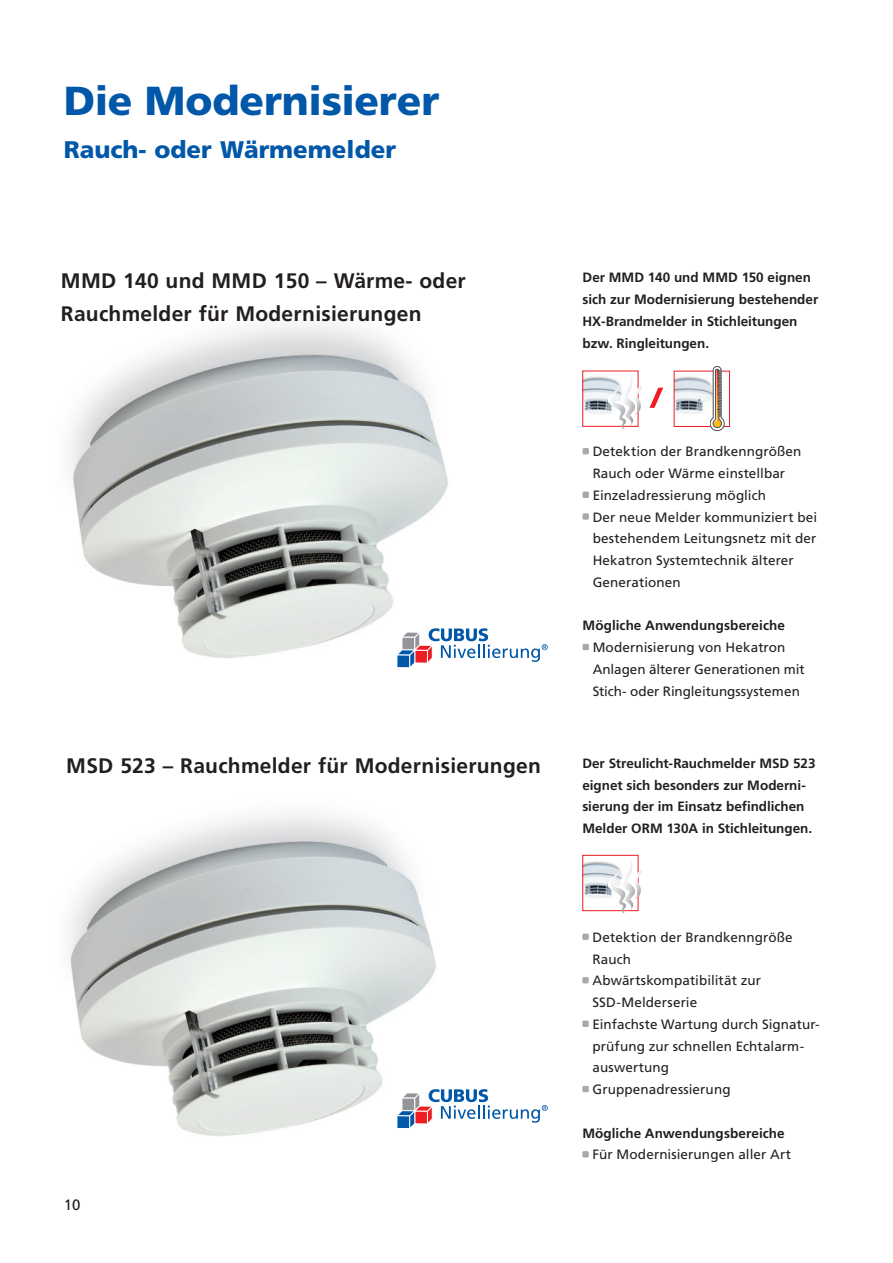
<style>
.page{position:relative;width:893px;height:1263px;background:#fff}
.page>*{position:absolute;margin:0;border:0;box-sizing:border-box;transform-origin:0 0}
.t1{font:900 40.5px "Frutiger LT Pro";letter-spacing:-.005em;color:#0157a8}
.Subhead{font:900 24px "Frutiger LT Pro";color:#0157a8}
.t2{font:700 21px/33px "Frutiger LT Pro";letter-spacing:.01em;color:#231f20}
.t3{font:15px "Frutiger LT Pro";color:#231f20}
.Grundtext_9p_Roman{font:13.5px/21.8px "Frutiger LT Pro";letter-spacing:.005em;color:#231f20}
.Zwischen_Head_wie_An{font:700 13.5px/21.8px "Frutiger LT Pro";color:#231f20}
.Grundtext_9p_Roman-2{font:700 13.5px "Frutiger LT Pro";letter-spacing:.005em;color:#231f20}
</style>
<div class="page">
<img style="left:70px;top:323px;width:378px;height:335px">
<img style="left:68px;top:814px;width:368px;height:323px">
<div style="left:582px;top:448px;width:7px;height:6px;background:#a8a9ad"></div>
<div style="left:582px;top:491px;width:7px;height:7px;background:#a8a9ad"></div>
<div style="left:582px;top:513px;width:7px;height:7px;background:#a8a9ad"></div>
<div style="left:582px;top:644px;width:7px;height:6px;background:#a8a9ad"></div>
<svg style="left:396px;top:628px;width:152px;height:40px"></svg>
<div style="left:582px;top:933px;width:7px;height:7px;background:#a8a9ad"></div>
<div style="left:582px;top:977px;width:7px;height:6px;background:#a8a9ad"></div>
<div style="left:582px;top:1020px;width:7px;height:7px;background:#a8a9ad"></div>
<div style="left:582px;top:1086px;width:7px;height:6px;background:#a8a9ad"></div>
<div style="left:582px;top:1151px;width:7px;height:6px;background:#a8a9ad"></div>
<svg style="left:396px;top:1089px;width:152px;height:40px"></svg>
<img style="left:584px;top:376px;width:19px;height:38px">
<div style="left:582px;top:371px;width:56px;height:56px;border:1px solid #ee1d23"></div>
<svg style="left:603px;top:373px;width:39px;height:56px"></svg>
<img style="left:676px;top:376px;width:34px;height:38px">
<div style="left:674px;top:371px;width:56px;height:56px;border:1px solid #ee1d23"></div>
<svg style="left:710px;top:366px;width:14px;height:65px"></svg>
<svg style="left:649px;top:388px;width:14px;height:20px"></svg>
<img style="left:584px;top:861px;width:19px;height:37px">
<div style="left:582px;top:855px;width:56px;height:56px;border:1px solid #ee1d23"></div>
<svg style="left:603px;top:858px;width:39px;height:55px"></svg>
<p class="t1" style="left:64px;top:77px;width:377px">Die Modernisierer</p>
<p class="Subhead" style="left:64px;top:135px;width:334px">Rauch- oder Wärmemelder</p>
<p class="t2" style="left:61px;top:264px;width:406px">MMD 140 und MMD 150 – Wärme- oder<br>Rauchmelder für Modernisierungen</p>
<p class="Zwischen_Head_wie_An" style="left:582px;top:267px;width:237px">Der MMD 140 und MMD 150 eignen sich zur Modernisierung bestehender<br>HX-Brandmelder in Stichleitungen bzw. Ringleitungen.</p>
<p class="Grundtext_9p_Roman" style="left:593px;top:441px;width:210px">Detektion der Brandkenngrößen<br>Rauch oder Wärme einstellbar</p>
<p class="Grundtext_9p_Roman" style="left:593px;top:484px;width:175px">Einzeladressierung möglich</p>
<p class="Grundtext_9p_Roman" style="left:593px;top:506px;width:226px">Der neue Melder kommuniziert bei bestehendem Leitungsnetz mit der<br>Hekatron Systemtechnik älterer<br>Generationen</p>
<p class="Grundtext_9p_Roman-2" style="left:582px;top:618px;width:204px">Mögliche Anwendungsbereiche</p>
<p class="Grundtext_9p_Roman" style="left:593px;top:637px;width:214px">Modernisierung von Hekatron<br>Anlagen älterer Generationen mit<br>Stich- oder Ringleitungssystemen</p>
<p class="t2" style="left:66px;top:750px;width:476px">MSD 523 – Rauchmelder für Modernisierungen</p>
<p class="Zwischen_Head_wie_An" style="left:582px;top:752px;width:235px">Der Streulicht-Rauchmelder MSD 523 eignet sich besonders zur Moderni&shy;sierung der im Einsatz befindlichen Melder ORM 130A in Stichleitungen.</p>
<p class="t3" style="left:64px;top:1196px;width:18px">10</p>
<p class="Grundtext_9p_Roman" style="left:592px;top:926px;width:202px">Detektion der Brandkenngröße<br>Rauch</p>
<p class="Grundtext_9p_Roman" style="left:592px;top:970px;width:170px">Abwärtskompatibilität zur<br>SSD-Melderserie</p>
<p class="Grundtext_9p_Roman" style="left:592px;top:1013px;width:229px">Einfachste Wartung durch Signatur&shy;prüfung zur schnellen Echtalarm&shy;auswertung</p>
<p class="Grundtext_9p_Roman" style="left:592px;top:1078px;width:140px">Gruppenadressierung</p>
<p class="Grundtext_9p_Roman-2" style="left:582px;top:1125px;width:204px">Mögliche Anwendungsbereiche</p>
<p class="Grundtext_9p_Roman" style="left:592px;top:1144px;width:200px">Für Modernisierungen aller Art</p>
</div>
